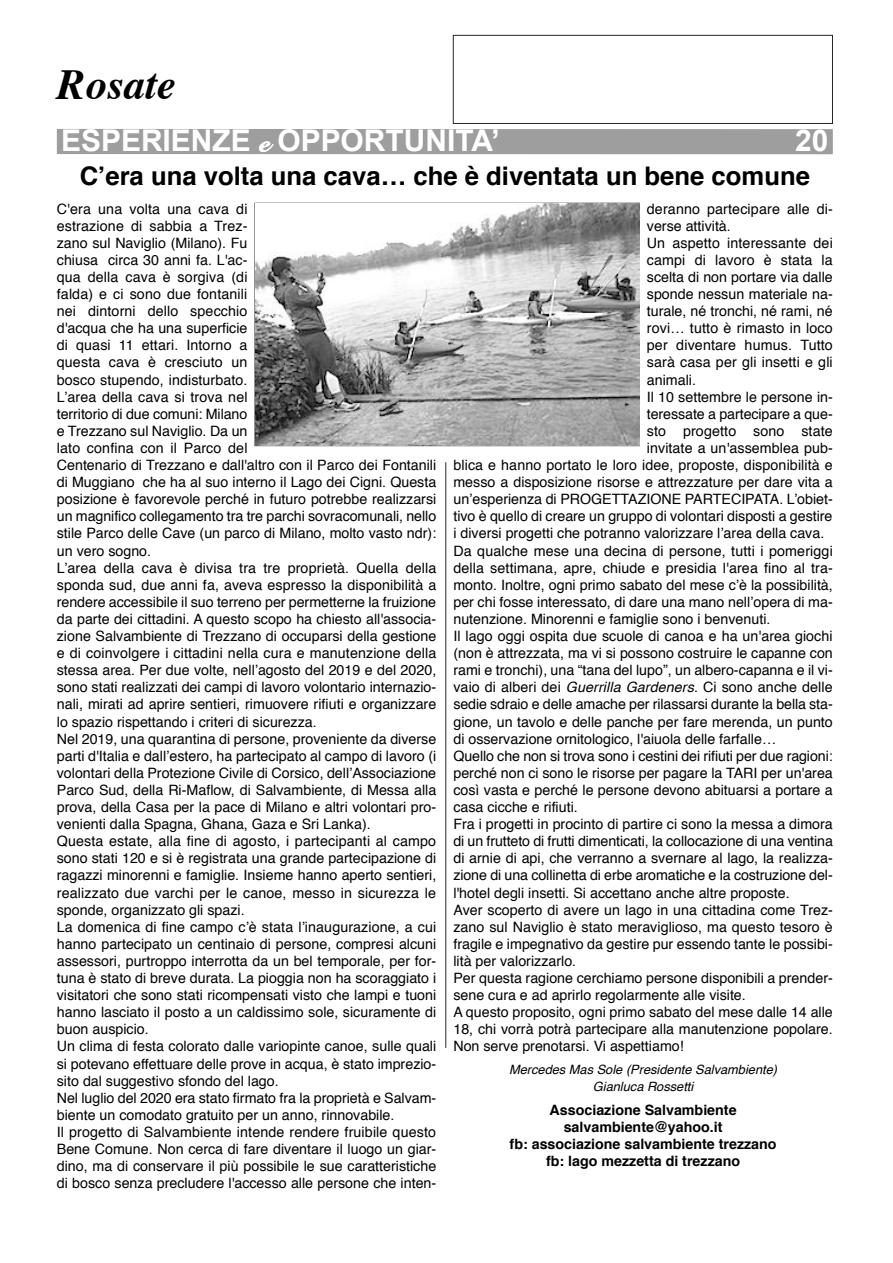
<style>
.page{position:relative;width:893px;height:1263px;background:#fff}
.page>*{position:absolute;margin:0;border:0;box-sizing:border-box;transform-origin:0 0}
.t1{font:italic 700 42.75px "Times";color:#000}
.t2{font:700 30px "Arial";color:#fff}
.t3{font:700 25.65px "Helvetica";color:#000}
.t4{font:14.25px/17.1px "Helvetica";color:#000}
.t5{font:700 14.25px/17.1px "Helvetica";color:#000;text-align:center}
.t6{font:italic 12.9px/16.5px "Helvetica";color:#000;text-align:center}
.s1{font-family:"Snell Roundhand";font-weight:900;font-size:25.65px}
.s2{font-style:italic}
</style>
<div class="page">
<div style="left:453px;top:35px;width:379px;height:89px;border:1px solid #272627"></div>
<div style="left:57px;top:129px;width:775px;height:25px;background:#9e9e9e"></div>
<img style="left:255px;top:204px;width:384px;height:241px">
<svg style="left:445px;top:462px;width:1px;height:586px"></svg>
<h1 class="t1" style="left:57px;top:67px;width:120px">Rosate</h1>
<h2 class="t2" style="left:61px;top:124px;width:440px">ESPERIENZE <span class="s1">e</span> OPPORTUNITA’</h2>
<h2 class="t2" style="left:795px;top:124px;width:35px">20</h2>
<h3 class="t3" style="left:80px;top:165px;width:731px">C’era una volta una cava… che è diventata un bene comune</h3>
<p class="t4" style="left:57px;top:201px;width:381px">C'era una volta una cava di<br>estrazione di sabbia a Trez-<br>zano sul Naviglio (Milano). Fu<br>chiusa circa 30 anni fa. L'ac-<br>qua della cava è sorgiva (di<br>falda) e ci sono due fontanili<br>nei dintorni dello specchio<br>d'acqua che ha una superficie<br>di quasi 11 ettari. Intorno a<br>questa cava è cresciuto un<br>bosco stupendo, indisturbato.<br>L’area della cava si trova nel<br>territorio di due comuni: Milano<br>e Trezzano sul Naviglio. Da un<br>lato confina con il Parco del<br>Centenario di Trezzano e dall'altro con il Parco dei Fontanili di Muggiano che ha al suo interno il Lago dei Cigni. Questa posizione è favorevole perché in futuro potrebbe realizzarsi un magnifico collegamento tra tre parchi sovracomunali, nello stile Parco delle Cave (un parco di Milano, molto vasto ndr): un vero sogno.<br>L’area della cava è divisa tra tre proprietà. Quella della sponda sud, due anni fa, aveva espresso la disponibilità a rendere accessibile il suo terreno per permetterne la fruizione da parte dei cittadini. A questo scopo ha chiesto all'associa&shy;zione Salvambiente di Trezzano di occuparsi della gestione e di coinvolgere i cittadini nella cura e manutenzione della stessa area. Per due volte, nell’agosto del 2019 e del 2020, sono stati realizzati dei campi di lavoro volontario internazio&shy;nali, mirati ad aprire sentieri, rimuovere rifiuti e organizzare lo spazio rispettando i criteri di sicurezza.<br>Nel 2019, una quarantina di persone, proveniente da diverse parti d'Italia e dall’estero, ha partecipato al campo di lavoro (i volontari della Protezione Civile di Corsico, dell’Associazione Parco Sud, della Ri-Maflow, di Salvambiente, di Messa alla prova, della Casa per la pace di Milano e altri volontari pro&shy;venienti dalla Spagna, Ghana, Gaza e Sri Lanka).<br>Questa estate, alla fine di agosto, i partecipanti al campo sono stati 120 e si è registrata una grande partecipazione di ragazzi minorenni e famiglie. Insieme hanno aperto sentieri, realizzato due varchi per le canoe, messo in sicurezza le sponde, organizzato gli spazi.<br>La domenica di fine campo c’è stata l’inaugurazione, a cui hanno partecipato un centinaio di persone, compresi alcuni assessori, purtroppo interrotta da un bel temporale, per for&shy;tuna è stato di breve durata. La pioggia non ha scoraggiato i visitatori che sono stati ricompensati visto che lampi e tuoni hanno lasciato il posto a un caldissimo sole, sicuramente di buon auspicio.<br>Un clima di festa colorato dalle variopinte canoe, sulle quali si potevano effettuare delle prove in acqua, è stato imprezio&shy;sito dal suggestivo sfondo del lago.<br>Nel luglio del 2020 era stato firmato fra la proprietà e Salvam&shy;biente un comodato gratuito per un anno, rinnovabile.<br>Il progetto di Salvambiente intende rendere fruibile questo Bene Comune. Non cerca di fare diventare il luogo un giar&shy;dino, ma di conservare il più possibile le sue caratteristiche di bosco senza precludere l'accesso alle persone che inten-</p>
<p class="t4" style="left:647px;top:201px;width:187px">deranno partecipare alle di-</p>
<p class="t4" style="left:647px;top:218px;width:85px">verse attività.</p>
<p class="t4" style="left:647px;top:235px;width:187px">Un aspetto interessante dei</p>
<p class="t4" style="left:647px;top:252px;width:187px">campi di lavoro è stata la</p>
<p class="t4" style="left:647px;top:270px;width:187px">scelta di non portare via dalle</p>
<p class="t4" style="left:647px;top:287px;width:187px">sponde nessun materiale na-</p>
<p class="t4" style="left:647px;top:304px;width:187px">turale, né tronchi, né rami, né</p>
<p class="t4" style="left:647px;top:321px;width:187px">rovi… tutto è rimasto in loco</p>
<p class="t4" style="left:647px;top:338px;width:187px">per diventare humus. Tutto</p>
<p class="t4" style="left:647px;top:355px;width:187px">sarà casa per gli insetti e gli</p>
<p class="t4" style="left:647px;top:372px;width:51px">animali.</p>
<p class="t4" style="left:647px;top:389px;width:187px">Il 10 settembre le persone in-</p>
<p class="t4" style="left:647px;top:406px;width:187px">teressate a partecipare a que-</p>
<p class="t4" style="left:647px;top:423px;width:187px">sto progetto sono state</p>
<p class="t4" style="left:647px;top:441px;width:187px">invitate a un'assemblea pub-</p>
<p class="t4" style="left:453px;top:458px;width:381px">blica e hanno portato le loro idee, proposte, disponibilità e</p>
<p class="t4" style="left:453px;top:475px;width:381px">messo a disposizione risorse e attrezzature per dare vita a</p>
<p class="t4" style="left:453px;top:492px;width:381px">un’esperienza di PROGETTAZIONE PARTECIPATA. L’obiet-</p>
<p class="t4" style="left:453px;top:509px;width:380px">tivo è quello di creare un gruppo di volontari disposti a gestire</p>
<p class="t4" style="left:453px;top:526px;width:372px">i diversi progetti che potranno valorizzare l’area della cava.</p>
<p class="t4" style="left:453px;top:543px;width:381px">Da qualche mese una decina di persone, tutti i pomeriggi</p>
<p class="t4" style="left:453px;top:560px;width:381px">della settimana, apre, chiude e presidia l'area fino al tra-</p>
<p class="t4" style="left:453px;top:577px;width:381px">monto. Inoltre, ogni primo sabato del mese c’è la possibilità,</p>
<p class="t4" style="left:453px;top:594px;width:381px">per chi fosse interessato, di dare una mano nell’opera di ma-</p>
<p class="t4" style="left:453px;top:612px;width:318px">nutenzione. Minorenni e famiglie sono i benvenuti.</p>
<p class="t4" style="left:453px;top:629px;width:381px">Il lago oggi ospita due scuole di canoa e ha un'area giochi</p>
<p class="t4" style="left:453px;top:646px;width:381px">(non è attrezzata, ma vi si possono costruire le capanne con</p>
<p class="t4" style="left:453px;top:663px;width:381px">rami e tronchi), una “tana del lupo”, un albero-capanna e il vi-</p>
<p class="t4" style="left:453px;top:680px;width:381px">vaio di alberi dei <span class="s2">Guerrilla Gardeners</span>. Ci sono anche delle</p>
<p class="t4" style="left:453px;top:697px;width:381px">sedie sdraio e delle amache per rilassarsi durante la bella sta-</p>
<p class="t4" style="left:453px;top:714px;width:381px">gione, un tavolo e delle panche per fare merenda, un punto</p>
<p class="t4" style="left:453px;top:731px;width:324px">di osservazione ornitologico, l'aiuola delle farfalle…</p>
<p class="t4" style="left:453px;top:748px;width:381px">Quello che non si trova sono i cestini dei rifiuti per due ragioni:</p>
<p class="t4" style="left:453px;top:765px;width:381px">perché non ci sono le risorse per pagare la TARI per un'area</p>
<p class="t4" style="left:453px;top:783px;width:381px">così vasta e perché le persone devono abituarsi a portare a</p>
<p class="t4" style="left:453px;top:800px;width:126px">casa cicche e rifiuti.</p>
<p class="t4" style="left:453px;top:817px;width:381px">Fra i progetti in procinto di partire ci sono la messa a dimora</p>
<p class="t4" style="left:453px;top:834px;width:381px">di un frutteto di frutti dimenticati, la collocazione di una ventina</p>
<p class="t4" style="left:453px;top:851px;width:381px">di arnie di api, che verranno a svernare al lago, la realizza-</p>
<p class="t4" style="left:453px;top:868px;width:381px">zione di una collinetta di erbe aromatiche e la costruzione del-</p>
<p class="t4" style="left:453px;top:885px;width:338px">l'hotel degli insetti. Si accettano anche altre proposte.</p>
<p class="t4" style="left:453px;top:902px;width:381px">Aver scoperto di avere un lago in una cittadina come Trez-</p>
<p class="t4" style="left:453px;top:919px;width:381px">zano sul Naviglio è stato meraviglioso, ma questo tesoro è</p>
<p class="t4" style="left:453px;top:936px;width:381px">fragile e impegnativo da gestire pur essendo tante le possibi-</p>
<p class="t4" style="left:453px;top:954px;width:124px">lità per valorizzarlo.</p>
<p class="t4" style="left:453px;top:971px;width:381px">Per questa ragione cerchiamo persone disponibili a prender-</p>
<p class="t4" style="left:453px;top:988px;width:294px">sene cura e ad aprirlo regolarmente alle visite.</p>
<p class="t4" style="left:453px;top:1005px;width:381px">A questo proposito, ogni primo sabato del mese dalle 14 alle</p>
<p class="t4" style="left:453px;top:1022px;width:381px">18, chi vorrà potrà partecipare alla manutenzione popolare.</p>
<p class="t4" style="left:453px;top:1039px;width:232px">Non serve prenotarsi. Vi aspettiamo!</p>
<p class="t6" style="left:509px;top:1063px;width:270px">Mercedes Mas Sole (Presidente Salvambiente)<br>Gianluca Rossetti</p>
<p class="t5" style="left:509px;top:1102px;width:268px">Associazione Salvambiente salvambiente@yahoo.it<br>fb: associazione salvambiente trezzano fb: lago mezzetta di trezzano</p>
</div>
